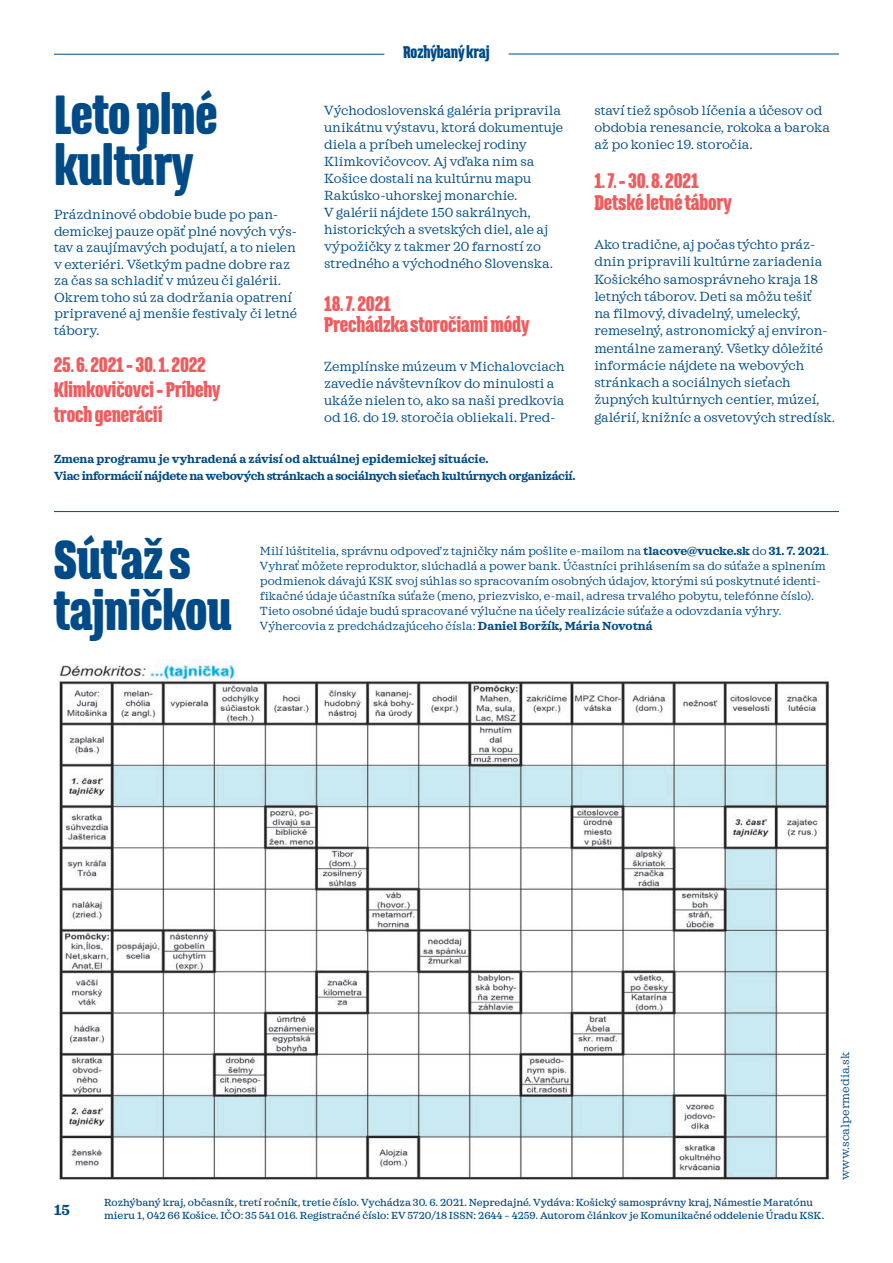
<style>
.page{position:relative;width:893px;height:1263px;background:#fff}
.page>*{position:absolute;margin:0;border:0;box-sizing:border-box;transform-origin:0 0}
.t1{font:900 48.75px/51px "Triump";letter-spacing:-.01em;color:#004b87;scale:.8 1}
.t2{font:900 18.75px/24.9px "Triump";letter-spacing:-.01em;color:#f05c5e;scale:.8 1}
.t3{font:900 15px "Triump";letter-spacing:-.01em;color:#004b87;scale:.8 1}
.t4{font:700 15px "Sagona";color:#004b87}
.t5{font:13.5px/17px "Sagona";color:#004b87}
.t6{font:12px/15px "Sagona";color:#004b87}
.t7{font:700 12px/16.5px "Sagona";letter-spacing:-.025em;color:#004b87}
.t8{font:500 10.5px/12.6px "Sagona";color:#004b87}
.s1{font-weight:700}
</style>
<div class="page">
<hr style="left:54px;top:54px;width:330px;height:1px;background:#004b87">
<hr style="left:509px;top:54px;width:330px;height:1px;background:#004b87">
<hr style="left:54px;top:511px;width:785px;height:1px;background:#004b87">
<img style="left:59px;top:660px;width:771px;height:520px">
<h1 class="t1" style="left:54px;top:87px;width:206px">Leto plné kultúry</h1>
<p class="t5" style="left:54px;top:206px;width:245px;line-height:16.5px">Prázdninové obdobie bude po pan&shy;demickej pauze opäť plné nových výs&shy;tav a zaujímavých podujatí, a to nielen v exteriéri. Všetkým padne dobre raz za čas sa schladiť v múzeu či galérii.<br>Okrem toho sú za dodržania opatrení pripravené aj menšie festivaly či letné tábory.</p>
<h2 class="t2" style="left:54px;top:351px;width:210px">25. 6. 2021 – 30. 1. 2022<br>Klimkovičovci – Príbehy troch generácií</h2>
<p class="t3" style="left:403px;top:42px;width:110px">Rozhýbaný kraj</p>
<p class="t5" style="left:324px;top:102px;width:240px">Východoslovenská galéria pripravila unikátnu výstavu, ktorá dokumentuje diela a príbeh umeleckej rodiny Klimkovičovcov. Aj vďaka nim sa Košice dostali na kultúrnu mapu Rakúsko-uhorskej monarchie.<br>V galérii nájdete 150 sakrálnych, historických a svetských diel, ale aj výpožičky z takmer 20 farností zo stredného a východného Slovenska.</p>
<h2 class="t2" style="left:324px;top:292px;width:258px;line-height:21.5px">18. 7. 2021<br>Prechádzka storočiami módy</h2>
<p class="t5" style="left:324px;top:358px;width:242px">Zemplínske múzeum v Michalovciach zavedie návštevníkov do minulosti a ukáže nielen to, ako sa naši predkovia od 16. do 19. storočia obliekali. Pred-</p>
<p class="t7" style="left:54px;top:451px;width:523px">Zmena programu je vyhradená a závisí od aktuálnej epidemickej situácie.<br>Viac informácií nájdete na webových stránkach a sociálnych sieťach kultúrnych organizácií.</p>
<p class="t5" style="left:594px;top:102px;width:237px">staví tiež spôsob líčenia a účesov od obdobia renesancie, rokoka a baroka až po koniec 19. storočia.</p>
<h2 class="t2" style="left:594px;top:169px;width:173px;line-height:21.8px">1. 7. – 30. 8. 2021<br>Detské letné tábory</h2>
<p class="t5" style="left:594px;top:236px;width:242px">Ako tradične, aj počas týchto práz&shy;dnin pripravili kultúrne zariadenia Košického samosprávneho kraja 18 letných táborov. Deti sa môžu tešiť<br>na filmový, divadelný, umelecký, remeselný, astronomický aj environ&shy;mentálne zameraný. Všetky dôležité informácie nájdete na webových stránkach a sociálnych sieťach župných kultúrnych centier, múzeí, galérií, knižníc a osvetových stredísk.</p>
<h1 class="t1" style="left:54px;top:532px;width:224px">Súťaž s tajničkou</h1>
<p class="t6" style="left:260px;top:544px;width:570px">Milí lúštitelia, správnu odpoveď z tajničky nám pošlite e-mailom na <span class="s1">tlacove@vucke.sk</span> do <span class="s1">31. 7. 2021</span>.<br>Vyhrať môžete reproduktor, slúchadlá a power bank. Účastníci prihlásením sa do súťaže a splnením podmienok dávajú KSK svoj súhlas so spracovaním osobných údajov, ktorými sú poskytnuté identi&shy;fikačné údaje účastníka súťaže (meno, priezvisko, e-mail, adresa trvalého pobytu, telefónne číslo).<br>Tieto osobné údaje budú spracované výlučne na účely realizácie súťaže a odovzdania výhry.<br>Výhercovia z predchádzajúceho čísla: <span class="s1">Daniel Boržík, Mária Novotná</span></p>
<p class="t4" style="left:54px;top:1200px;width:17px">15</p>
<p class="t8" style="left:104px;top:1196px;width:722px">Rozhýbaný kraj, občasník, tretí ročník, tretie číslo. Vychádza 30. 6. 2021. Nepredajné. Vydáva: Košický samosprávny kraj, Námestie Maratónu mieru 1, 042 66 Košice. IČO: 35 541 016. Registračné číslo: EV 5720/18 ISSN: 2644 – 4259. Autorom článkov je Komunikačné oddelenie Úradu KSK.</p>
<p class="t6" style="left:838px;top:1180px;width:130px;rotate:-90deg">www.scalpermedia.sk</p>
</div>
